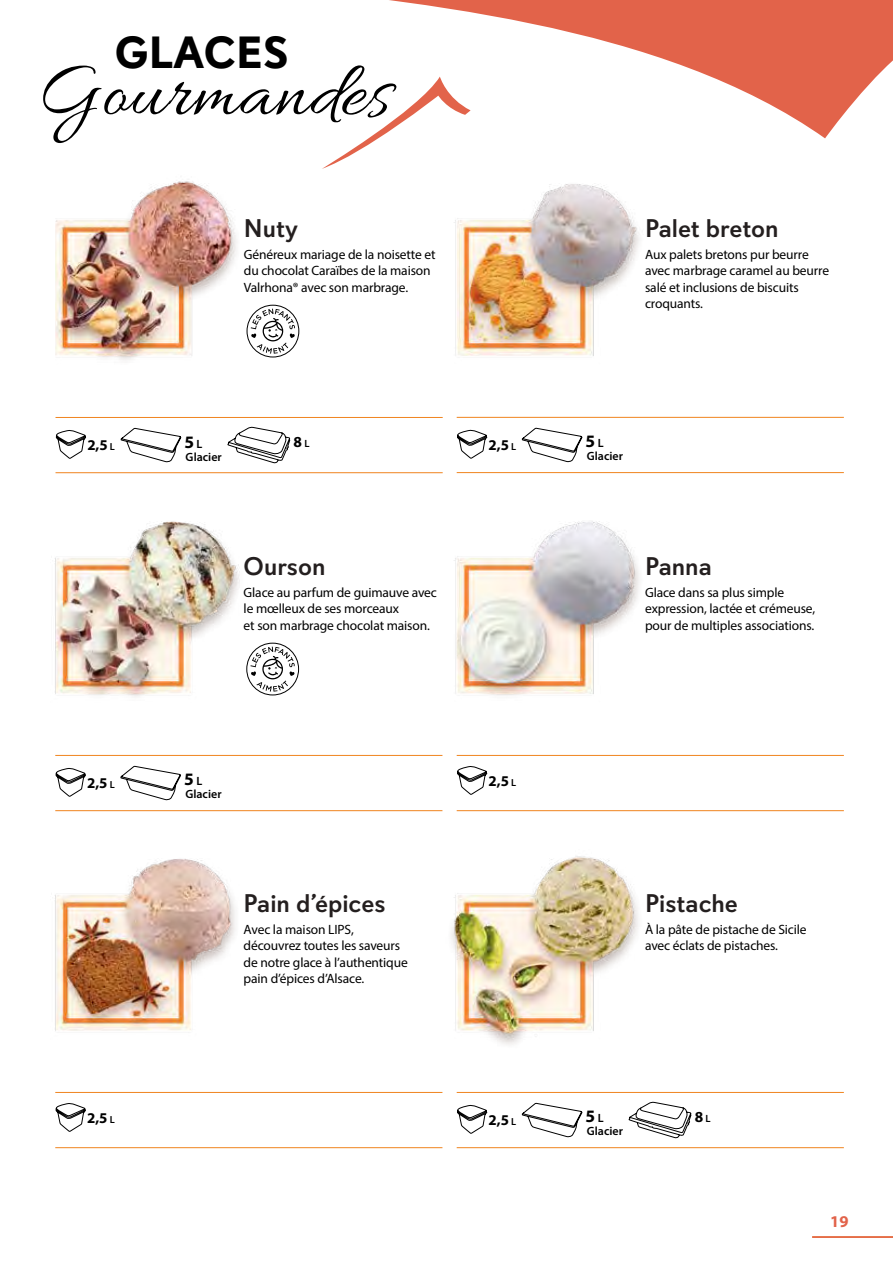
<style>
.page{position:relative;width:893px;height:1263px;background:#fff}
.page>*{position:absolute;margin:0;border:0;box-sizing:border-box;transform-origin:0 0}
.t1{font:79.5px "Allura";letter-spacing:.01em;color:#000}
.t2{font:700 45px "Davis Sans";letter-spacing:.01em;color:#000}
.t3{font:500 25.5px "Davis Sans";color:#241f1f}
.t4{font:700 17.55px "Myriad Pro";color:#000}
.t5{font:700 16.5px "Myriad Pro";color:#e2634a}
.t6{font:700 15.3px "Myriad Pro";color:#000}
.t7{font:700 15px "Myriad Pro";color:#000}
.t8{font:13.5px/16.2px "Myriad Pro";letter-spacing:-.01em;color:#000}
.t9{font:600 12px "Myriad Pro";letter-spacing:.005em;color:#000}
.s1{font-weight:600;font-size:10.2px}
.s2{font-weight:600;font-size:12px}
.s3{font-weight:600;font-size:10.5px}
</style>
<div class="page">
<hr style="left:812px;top:1236px;width:81px;height:2px;background:#e2634a">
<svg style="left:389px;top:0;width:504px;height:138px"></svg>
<svg style="left:322px;top:77px;width:149px;height:92px"></svg>
<hr style="left:55px;top:810px;width:387px;height:1px;background:#f0841f">
<hr style="left:55px;top:755px;width:387px;height:1px;background:#f0841f">
<svg style="left:56px;top:768px;width:30px;height:29px"></svg>
<svg style="left:120px;top:766px;width:61px;height:34px"></svg>
<img style="left:55px;top:472px;width:199px;height:225px">
<div style="left:247px;top:643px;width:52px;height:52px;border:1px solid #000;border-radius:50%"></div>
<svg style="left:250px;top:647px;width:45px;height:45px"></svg>
<hr style="left:55px;top:1147px;width:387px;height:1px;background:#f0841f">
<hr style="left:55px;top:1092px;width:387px;height:1px;background:#f0841f">
<svg style="left:56px;top:1103px;width:30px;height:29px"></svg>
<img style="left:55px;top:810px;width:199px;height:221px">
<hr style="left:457px;top:472px;width:387px;height:1px;background:#f0841f">
<hr style="left:457px;top:417px;width:387px;height:1px;background:#f0841f">
<svg style="left:457px;top:430px;width:30px;height:29px"></svg>
<svg style="left:521px;top:427px;width:62px;height:35px"></svg>
<img style="left:394px;top:132px;width:261px;height:224px">
<hr style="left:457px;top:810px;width:387px;height:1px;background:#f0841f">
<hr style="left:457px;top:755px;width:387px;height:1px;background:#f0841f">
<svg style="left:457px;top:766px;width:30px;height:29px"></svg>
<img style="left:394px;top:472px;width:261px;height:224px">
<hr style="left:457px;top:1147px;width:387px;height:1px;background:#f0841f">
<hr style="left:457px;top:1092px;width:387px;height:1px;background:#f0841f">
<svg style="left:457px;top:1105px;width:30px;height:29px"></svg>
<svg style="left:521px;top:1102px;width:62px;height:35px"></svg>
<svg style="left:629px;top:1101px;width:62px;height:37px"></svg>
<img style="left:394px;top:810px;width:261px;height:235px">
<hr style="left:56px;top:472px;width:387px;height:1px;background:#f0841f">
<img style="left:56px;top:181px;width:195px;height:179px">
<hr style="left:56px;top:417px;width:387px;height:1px;background:#f0841f">
<svg style="left:56px;top:430px;width:30px;height:29px"></svg>
<svg style="left:120px;top:428px;width:62px;height:34px"></svg>
<svg style="left:227px;top:426px;width:63px;height:37px"></svg>
<div style="left:247px;top:305px;width:52px;height:52px;border:1px solid #000;border-radius:50%"></div>
<svg style="left:251px;top:309px;width:44px;height:45px"></svg>
<h2 class="t2" style="left:115px;top:25px;width:175px">GLACES</h2>
<h1 class="t1" style="left:37px;top:49px;width:354px">Gourmandes</h1>
<h3 class="t3" style="left:244px;top:213px;width:55px">Nuty</h3>
<p class="t8" style="left:244px;top:246px;width:193px">Généreux mariage de la noisette et du chocolat Caraïbes de la maison<br>Valrhona® avec son marbrage.</p>
<h3 class="t3" style="left:645px;top:213px;width:135px">Palet breton</h3>
<p class="t8" style="left:645px;top:246px;width:186px">Aux palets bretons pur beurre avec marbrage caramel au beurre salé et inclusions de biscuits croquants.</p>
<p class="t7" style="left:87px;top:435px;width:29px">2,5 <span class="s1">L</span></p>
<p class="t4" style="left:184px;top:430px;width:20px">5 <span class="s2">L</span></p>
<p class="t6" style="left:294px;top:432px;width:17px">8 <span class="s3">L</span></p>
<p class="t9" style="left:186px;top:449px;width:38px">Glacier</p>
<p class="t7" style="left:488px;top:435px;width:29px">2,5 <span class="s1">L</span></p>
<p class="t4" style="left:586px;top:430px;width:20px">5 <span class="s2">L</span></p>
<p class="t9" style="left:587px;top:449px;width:38px">Glacier</p>
<h3 class="t3" style="left:244px;top:551px;width:83px">Ourson</h3>
<p class="t8" style="left:244px;top:584px;width:195px">Glace au parfum de guimauve avec le mœlleux de ses morceaux<br>et son marbrage chocolat maison.</p>
<h3 class="t3" style="left:645px;top:551px;width:68px">Panna</h3>
<p class="t8" style="left:645px;top:584px;width:172px">Glace dans sa plus simple expression, lactée et crémeuse, pour de multiples associations.</p>
<p class="t7" style="left:87px;top:773px;width:29px">2,5 <span class="s1">L</span></p>
<p class="t4" style="left:184px;top:768px;width:20px">5 <span class="s2">L</span></p>
<p class="t9" style="left:185px;top:787px;width:38px">Glacier</p>
<p class="t7" style="left:488px;top:771px;width:29px">2,5 <span class="s1">L</span></p>
<h3 class="t3" style="left:244px;top:888px;width:143px">Pain d’épices</h3>
<p class="t8" style="left:244px;top:921px;width:166px">Avec la maison LIPS, découvrez toutes les saveurs de notre glace à l’authentique pain d’épices d’Alsace.</p>
<h3 class="t3" style="left:645px;top:888px;width:94px">Pistache</h3>
<p class="t8" style="left:645px;top:921px;width:163px">À la pâte de pistache de Sicile avec éclats de pistaches.</p>
<p class="t7" style="left:87px;top:1108px;width:29px">2,5 <span class="s1">L</span></p>
<p class="t7" style="left:488px;top:1110px;width:29px">2,5 <span class="s1">L</span></p>
<p class="t4" style="left:586px;top:1105px;width:20px">5 <span class="s2">L</span></p>
<p class="t6" style="left:695px;top:1107px;width:17px">8 <span class="s3">L</span></p>
<p class="t9" style="left:587px;top:1124px;width:38px">Glacier</p>
<p class="t5" style="left:830px;top:1211px;width:20px">19</p>
</div>
